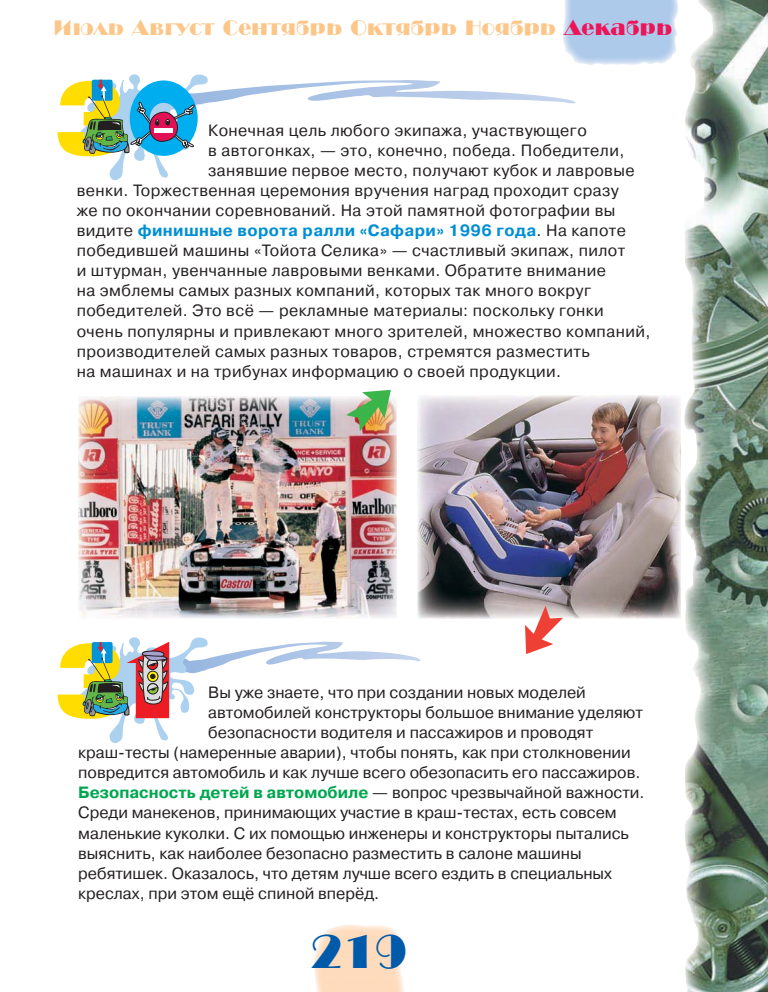
<style>
.page{position:relative;width:768px;height:992px;background:#fff}
.page>*{position:absolute;margin:0;border:0;box-sizing:border-box;transform-origin:0 0}
.t1{font:49px "High Way C";color:#005aaa}
.t2{font:21.8px "High Way C";color:#fdc689}
.t3{font:16.3px "Pragmatica C";letter-spacing:.025em;color:#231f20}
.t4{font:16.3px "Pragmatica C";color:#231f20}
.t5{font:700 16.3px "Pragmatica C";color:#00a650}
.t6{font:700 16.3px "Pragmatica C";letter-spacing:.025em;color:#008fd4}
.s1{color:#ed145a}
.s2{font-weight:400;color:#231f20}
</style>
<div class="page">
<img style="left:563px;top:0;width:115px;height:65px">
<img style="left:418px;top:395px;width:263px;height:223px">
<img style="left:78px;top:397px;width:319px;height:222px">
<img style="left:684px;top:0;width:84px;height:992px">
<svg style="left:58px;top:74px;width:518px;height:107px"></svg>
<svg style="left:58px;top:637px;width:363px;height:106px"></svg>
<img style="left:314px;top:924px;width:90px;height:68px">
<svg style="left:346px;top:390px;width:45px;height:41px;background:#a1ba80"></svg>
<svg style="left:525px;top:606px;width:38px;height:48px"></svg>
<h2 class="t2" style="left:54px;top:16px;width:620px">Июль Август Сентябрь Октябрь Ноябрь <span class="s1">Декабрь</span></h2>
<p class="t3" style="left:208px;top:124px;width:380px">Конечная цель любого экипажа, участвующего</p>
<p class="t3" style="left:208px;top:144px;width:418px">в автогонках, — это, конечно, победа. Победители,</p>
<p class="t3" style="left:208px;top:164px;width:428px">занявшие первое место, получают кубок и лавровые</p>
<p class="t3" style="left:77px;top:184px;width:544px">венки. Торжественная церемония вручения наград проходит сразу</p>
<p class="t3" style="left:77px;top:204px;width:540px">же по окончании соревнований. На этой памятной фотографии вы</p>
<p class="t6" style="left:77px;top:225px;width:551px"><span class="s2">видите</span> финишные ворота ралли «Сафари» 1996 года<span class="s2">. На капоте</span></p>
<p class="t3" style="left:77px;top:245px;width:550px">победившей машины «Тойота Селика» — счастливый экипаж, пилот</p>
<p class="t3" style="left:77px;top:265px;width:531px">и штурман, увенчанные лавровыми венками. Обратите внимание</p>
<p class="t3" style="left:77px;top:285px;width:516px">на эмблемы самых разных компаний, которых так много вокруг</p>
<p class="t3" style="left:77px;top:305px;width:529px">победителей. Это всё — рекламные материалы: поскольку гонки</p>
<p class="t3" style="left:77px;top:325px;width:575px">очень популярны и привлекают много зрителей, множество компаний,</p>
<p class="t3" style="left:77px;top:345px;width:514px">производителей самых разных товаров, стремятся разместить</p>
<p class="t3" style="left:77px;top:365px;width:486px">на машинах и на трибунах информацию о своей продукции.</p>
<p class="t4" style="left:208px;top:686px;width:379px">Вы уже знаете, что при создании новых моделей</p>
<p class="t4" style="left:208px;top:706px;width:436px">автомобилей конструкторы большое внимание уделяют</p>
<p class="t4" style="left:208px;top:726px;width:387px">безопасности водителя и пассажиров и проводят</p>
<p class="t4" style="left:78px;top:747px;width:554px">краш-тесты (намеренные аварии), чтобы понять, как при столкновении</p>
<p class="t4" style="left:78px;top:767px;width:564px">повредится автомобиль и как лучше всего обезопасить его пассажиров.</p>
<p class="t5" style="left:78px;top:787px;width:568px">Безопасность детей в автомобиле <span class="s2">— вопрос чрезвычайной важности.</span></p>
<p class="t4" style="left:78px;top:807px;width:540px">Среди манекенов, принимающих участие в краш-тестах, есть совсем</p>
<p class="t4" style="left:78px;top:827px;width:552px">маленькие куколки. С их помощью инженеры и конструкторы пытались</p>
<p class="t4" style="left:78px;top:847px;width:505px">выяснить, как наиболее безопасно разместить в салоне машины</p>
<p class="t4" style="left:78px;top:867px;width:535px">ребятишек. Оказалось, что детям лучше всего ездить в специальных</p>
<p class="t4" style="left:78px;top:887px;width:302px">креслах, при этом ещё спиной вперёд.</p>
<h1 class="t1" style="left:311px;top:925px;width:99px">219</h1>
</div>
